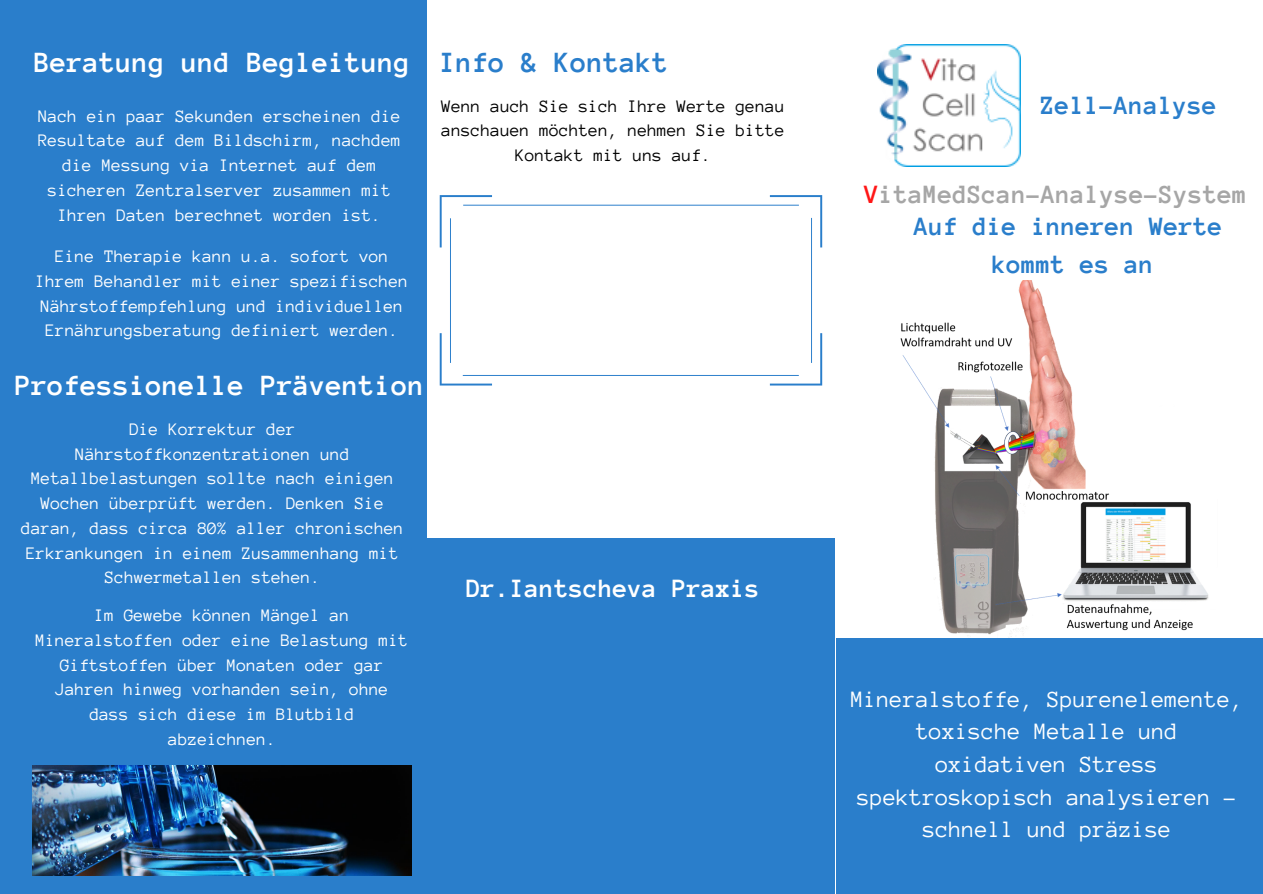
<style>
.page{position:relative;width:1263px;height:894px;background:#fff}
.page>*{position:absolute;margin:0;border:0;box-sizing:border-box;transform-origin:0 0}
.t1{font:700 30px "Anonymous Pro";color:#fff}
.t2{font:700 30px "Anonymous Pro";color:#2a7ecb}
.t3{font:700 27px/32.2px "Anonymous Pro";color:#a6a6a6}
.t4{font:700 27px "Anonymous Pro";color:#2a7ecb}
.t5{font:700 27px "Anonymous Pro";color:#fff}
.t6{font:24px/32.5px "Anonymous Pro";color:#fff;text-align:center}
.t7{font:18px/24.8px "Anonymous Pro";color:#fff;text-align:center}
.t8{font:18px/24.8px "Anonymous Pro";color:#000;text-align:center}
.s1{color:#ff1616}
.s2{color:#2a7ecb}
</style>
<div class="page">
<img style="left:877px;top:45px;width:143px;height:121px">
<img style="left:900px;top:281px;width:309px;height:356px">
<div style="left:836px;top:637px;width:427px;height:256px;background:#2a7ecb"></div>
<svg style="left:440px;top:195px;width:382px;height:190px"></svg>
<div style="left:426px;top:538px;width:409px;height:355px;background:#2a7ecb"></div>
<div style="left:0;top:0;width:427px;height:893px;background:#2a7ecb"></div>
<img style="left:33px;top:765px;width:379px;height:110px">
<h1 class="t1" style="left:34px;top:48px;width:378px">Beratung und Begleitung</h1>
<p class="t7" style="left:38px;top:103px;width:364px">Nach ein paar Sekunden erscheinen die Resultate auf dem Bildschirm, nachdem die Messung via Internet auf dem sicheren Zentralserver zusammen mit Ihren Daten berechnet worden ist.</p>
<p class="t7" style="left:36px;top:244px;width:374px">Eine Therapie kann u.a. sofort von Ihrem Behandler mit einer spezifischen Nährstoffempfehlung und individuellen Ernährungsberatung definiert werden.</p>
<h1 class="t1" style="left:15px;top:370px;width:411px">Professionelle Prävention</h1>
<p class="t7" style="left:21px;top:416px;width:384px">Die Korrektur der Nährstoffkonzentrationen und Metallbelastungen sollte nach einigen Wochen überprüft werden. Denken Sie daran, dass circa 80% aller chronischen Erkrankungen in einem Zusammenhang mit Schwermetallen stehen.</p>
<p class="t7" style="left:36px;top:603px;width:374px">Im Gewebe können Mängel an<br>Mineralstoffen oder eine Belastung mit<br>Giftstoffen über Monaten oder gar<br>Jahren hinweg vorhanden sein, ohne dass sich diese im Blutbild abzeichnen.</p>
<h1 class="t2" style="left:440px;top:48px;width:231px">Info &amp; Kontakt</h1>
<p class="t8" style="left:441px;top:93px;width:345px">Wenn auch Sie sich Ihre Werte genau anschauen möchten, nehmen Sie bitte<br>Kontakt mit uns auf.</p>
<h2 class="t5" style="left:466px;top:575px;width:296px">Dr.Iantscheva Praxis</h2>
<h2 class="t4" style="left:1040px;top:92px;width:178px">Zell-Analyse</h2>
<h2 class="t3" style="left:914px;top:178px;width:335px;text-indent:-50px"><span class="s1">V</span>itaMedScan-Analyse-System<br><span class="s2">Auf die inneren Werte</span></h2>
<h2 class="t4" style="left:992px;top:250px;width:163px">kommt es an</h2>
<h3 class="t6" style="left:851px;top:682px;width:394px">Mineralstoffe, Spurenelemente, toxische Metalle und oxidativen Stress spektroskopisch analysieren - schnell und präzise</h3>
</div>
